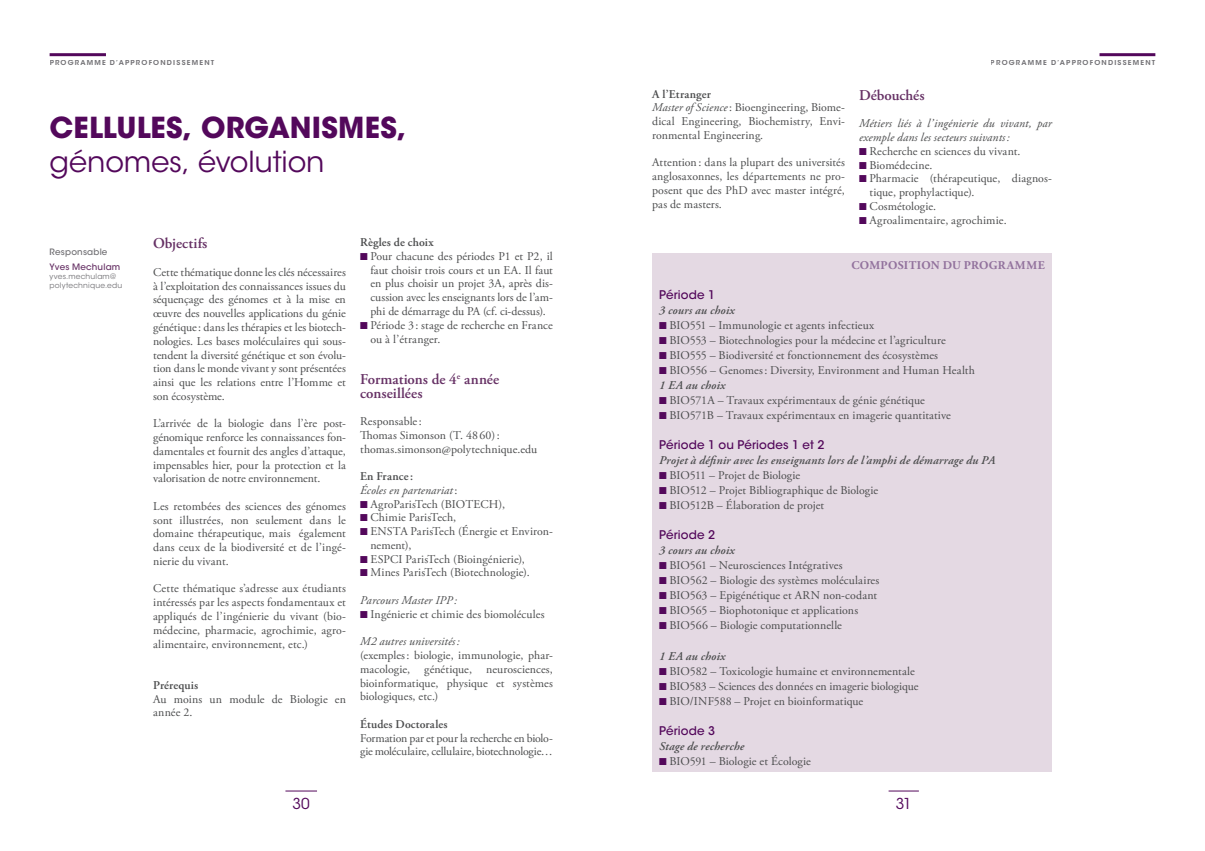
<style>
.page{position:relative;width:1205px;height:851px;background:#fff}
.page>*{position:absolute;margin:0;border:0;box-sizing:border-box;transform-origin:0 0}
.t1{font:700 28.75px "ITC Avant Garde Std";letter-spacing:.005em;color:#53085b}
.t2{font:28.75px "ITC Avant Garde Std";letter-spacing:-.005em;color:#53085b}
.t3{font:600 15px/13.8px "Adobe Garamond Pro";letter-spacing:.005em;color:#663165}
.t4{font:15px "ITC Avant Garde Std";color:#53085b}
.t5{font:11.88px/13.8px "Adobe Garamond Pro";letter-spacing:.005em;color:#4b4c4d;text-align:justify}
.t6{font:italic 11.88px/13.8px "Adobe Garamond Pro";letter-spacing:.01em;color:#4b4c4d}
.t7{font:italic 600 11.88px "Adobe Garamond Pro";letter-spacing:.015em;color:#4b4c4d}
.t8{font:11.88px/13.8px "Adobe Garamond Pro";letter-spacing:-.015em;color:#4b4c4d}
.t9{font:500 11.88px "ITC Avant Garde Std";letter-spacing:.01em;color:#53085b}
.t10{font:600 11.88px "Adobe Garamond Pro";letter-spacing:.01em;color:#4b4c4d}
.t11{font:700 11.88px "Adobe Garamond Pro";letter-spacing:.025em;color:#92729d}
.t12{font:500 8.75px "ITC Avant Garde Std";letter-spacing:.02em;color:#663165}
.t13{font:500 8.75px "ITC Avant Garde Std";letter-spacing:.02em;color:#717074}
.t14{font:7.5px/9px "ITC Avant Garde Std";letter-spacing:.025em;color:#717074}
.t15{font:600 7px "ITC Avant Garde Std";letter-spacing:.17em;color:#717074}
.s1{color:#53085b}
.s2{font-weight:600;font-style:normal}
.s3{font-style:normal}
.s4{font-weight:600}
.s5{font-style:italic}
.s6{font-weight:600;font-style:italic}
</style>
<div class="page">
<hr style="left:50px;top:53px;width:56px;height:3px;background:#53085b">
<hr style="left:1099px;top:53px;width:56px;height:3px;background:#53085b">
<hr style="left:888px;top:790px;width:31px;height:1px;background:#53085b">
<hr style="left:285px;top:790px;width:32px;height:1px;background:#53085b">
<div style="left:652px;top:253px;width:400px;height:519px;background:#e4d9e3"></div>
<p class="t15" style="left:50px;top:58px;width:166px">PROGRAMME D’APPROFONDISSEMENT</p>
<p class="t15" style="left:990px;top:58px;width:166px">PROGRAMME D’APPROFONDISSEMENT</p>
<h1 class="t1" style="left:50px;top:109px;width:358px">CELLULES, ORGANISMES,</h1>
<h1 class="t2" style="left:50px;top:144px;width:276px">génomes, évolution</h1>
<p class="t13" style="left:50px;top:246px;width:59px">Responsable</p>
<p class="t12" style="left:50px;top:261px;width:72px">Yves Mechulam</p>
<p class="t14" style="left:50px;top:272px;width:74px">yves.mechulam@ polytechnique.edu</p>
<p class="t3" style="left:153px;top:237px;width:56px">Objectifs</p>
<p class="t5" style="left:153px;top:266px;width:194px">Cette thématique donne les clés nécessaires à l’exploitation des connaissances issues du séquençage des génomes et à la mise en œuvre des nouvelles applications du génie génétique: dans les thérapies et les biotech&shy;nologies. Les bases moléculaires qui sous&shy;tendent la diversité génétique et son évolu&shy;tion dans le monde vivant y sont présentées ainsi que les relations entre l’Homme et son écosystème.</p>
<p class="t5" style="left:153px;top:417px;width:194px">L’arrivée de la biologie dans l’ère post&shy;génomique renforce les connaissances fon&shy;damentales et fournit des angles d’attaque, impensables hier, pour la protection et la valorisation de notre environnement.</p>
<p class="t5" style="left:153px;top:499px;width:194px">Les retombées des sciences des génomes sont illustrées, non seulement dans le domaine thérapeutique, mais également dans ceux de la biodiversité et de l’ingé&shy;nierie du vivant.</p>
<p class="t5" style="left:153px;top:582px;width:194px">Cette thématique s’adresse aux étudiants intéressés par les aspects fondamentaux et appliqués de l’ingénierie du vivant (bio&shy;médecine, pharmacie, agrochimie, agro&shy;alimentaire, environnement, etc.)</p>
<p class="t10" style="left:153px;top:678px;width:47px">Prérequis</p>
<p class="t5" style="left:153px;top:692px;width:194px">Au moins un module de Biologie en année 2.</p>
<p class="t10" style="left:360px;top:235px;width:75px">Règles de choix</p>
<p class="t5" style="left:370px;top:250px;width:184px;text-indent:-10px"><span class="s1">■</span> Pour chacune des périodes P1 et P2, il faut choisir trois cours et un EA. Il faut en plus choisir un projet 3A, après dis&shy;cussion avec les enseignants lors de l’am&shy;phi de démarrage du PA (cf. ci-dessus).</p>
<p class="t5" style="left:370px;top:318px;width:184px;text-indent:-10px"><span class="s1">■</span> Période 3: stage de recherche en France ou à l’étranger.</p>
<p class="t3" style="left:360px;top:372px;width:141px">Formations de 4<sup>e</sup> année conseillées</p>
<p class="t5" style="left:360px;top:415px;width:179px;text-align:left">Responsable:<br>Thomas Simonson (T. 4860): thomas.simonson@polytechnique.edu</p>
<p class="t6" style="left:360px;top:469px;width:99px"><span class="s2">En France:<br></span>Écoles en partenariat<span class="s3">:</span></p>
<p class="t5" style="left:360px;top:497px;width:146px"><span class="s1">■</span> AgroParisTech (BIOTECH),</p>
<p class="t5" style="left:360px;top:511px;width:98px"><span class="s1">■</span> Chimie ParisTech,</p>
<p class="t5" style="left:370px;top:525px;width:184px;text-indent:-10px"><span class="s1">■</span> ENSTA ParisTech (Énergie et Environ&shy;nement),</p>
<p class="t5" style="left:360px;top:552px;width:166px"><span class="s1">■</span> ESPCI ParisTech (Bioingénierie),</p>
<p class="t5" style="left:360px;top:566px;width:171px"><span class="s1">■</span> Mines ParisTech (Biotechnologie).</p>
<p class="t6" style="left:360px;top:593px;width:98px">Parcours Master IPP:</p>
<p class="t5" style="left:360px;top:607px;width:186px"><span class="s1">■</span> Ingénierie et chimie des biomolécules</p>
<p class="t6" style="left:360px;top:634px;width:101px">M2 autres universités:</p>
<p class="t5" style="left:360px;top:648px;width:194px">(exemples: biologie, immunologie, phar&shy;macologie, génétique, neurosciences, bioinformatique, physique et systèmes biologiques, etc.)</p>
<p class="t10" style="left:360px;top:717px;width:89px">Études Doctorales</p>
<p class="t8" style="left:360px;top:731px;width:194px">Formation par et pour la recherche en biolo&shy;gie moléculaire, cellulaire, biotechnologie…</p>
<p class="t5" style="left:652px;top:87px;width:194px;text-align:left"><span class="s4">A l’Etranger<br></span><span class="s5">Master of Science</span>: Bioengineering, Biome&shy;dical Engineering, Biochemistry, Envi&shy;ronmental Engineering.</p>
<p class="t5" style="left:652px;top:156px;width:194px">Attention: dans la plupart des universités anglosaxonnes, les départements ne pro&shy;posent que des PhD avec master intégré, pas de masters.</p>
<p class="t3" style="left:859px;top:88px;width:67px">Débouchés</p>
<p class="t6" style="left:859px;top:117px;width:194px">Métiers liés à l’ingénierie du vivant, par exemple dans les secteurs suivants:</p>
<p class="t5" style="left:859px;top:145px;width:163px"><span class="s1">■</span> Recherche en sciences du vivant.</p>
<p class="t5" style="left:859px;top:158px;width:75px"><span class="s1">■</span> Biomédecine.</p>
<p class="t5" style="left:869px;top:172px;width:184px;text-indent:-10px"><span class="s1">■</span> Pharmacie (thérapeutique, diagnos&shy;tique, prophylactique).</p>
<p class="t5" style="left:859px;top:200px;width:79px"><span class="s1">■</span> Cosmétologie.</p>
<p class="t5" style="left:859px;top:213px;width:149px"><span class="s1">■</span> Agroalimentaire, agrochimie.</p>
<p class="t11" style="left:851px;top:258px;width:195px">COMPOSITION DU PROGRAMME</p>
<p class="t9" style="left:659px;top:287px;width:57px">Période 1</p>
<p class="t7" style="left:659px;top:303px;width:77px">3 cours au choix</p>
<p class="t5" style="left:659px;top:319px;width:217px"><span class="s1">■</span> BIO551 – Immunologie et agents infectieux</p>
<p class="t5" style="left:659px;top:334px;width:288px"><span class="s1">■</span> BIO553 – Biotechnologies pour la médecine et l’agriculture</p>
<p class="t5" style="left:659px;top:349px;width:280px"><span class="s1">■</span> BIO555 – Biodiversité et fonctionnement des écosystèmes</p>
<p class="t5" style="left:659px;top:363px;width:317px;line-height:15px"><span class="s1">■</span> BIO556 – Genomes: Diversity, Environment and Human Health<br><span class="s6">1 EA au choix</span></p>
<p class="t5" style="left:659px;top:394px;width:267px"><span class="s1">■</span> BIO571A – Travaux expérimentaux de génie génétique</p>
<p class="t5" style="left:659px;top:409px;width:293px"><span class="s1">■</span> BIO571B – Travaux expérimentaux en imagerie quantitative</p>
<p class="t9" style="left:659px;top:437px;width:167px">Période 1 ou Périodes 1 et 2</p>
<p class="t7" style="left:659px;top:453px;width:338px">Projet à définir avec les enseignants lors de l’amphi de démarrage du PA</p>
<p class="t5" style="left:659px;top:469px;width:142px"><span class="s1">■</span> BIO511 – Projet de Biologie</p>
<p class="t5" style="left:659px;top:484px;width:220px"><span class="s1">■</span> BIO512 – Projet Bibliographique de Biologie</p>
<p class="t5" style="left:659px;top:499px;width:167px"><span class="s1">■</span> BIO512B – Élaboration de projet</p>
<p class="t9" style="left:659px;top:527px;width:57px">Période 2</p>
<p class="t7" style="left:659px;top:543px;width:77px">3 cours au choix</p>
<p class="t5" style="left:659px;top:559px;width:185px"><span class="s1">■</span> BIO561 – Neurosciences Intégratives</p>
<p class="t5" style="left:659px;top:574px;width:222px"><span class="s1">■</span> BIO562 – Biologie des systèmes moléculaires</p>
<p class="t5" style="left:659px;top:589px;width:219px"><span class="s1">■</span> BIO563 – Epigénétique et ARN non-codant</p>
<p class="t5" style="left:659px;top:604px;width:200px"><span class="s1">■</span> BIO565 – Biophotonique et applications</p>
<p class="t5" style="left:659px;top:619px;width:184px"><span class="s1">■</span> BIO566 – Biologie computationnelle</p>
<p class="t7" style="left:659px;top:648px;width:68px">1 EA au choix</p>
<p class="t5" style="left:659px;top:664px;width:257px"><span class="s1">■</span> BIO582 – Toxicologie humaine et environnementale</p>
<p class="t5" style="left:659px;top:679px;width:261px"><span class="s1">■</span> BIO583 – Sciences des données en imagerie biologique</p>
<p class="t5" style="left:659px;top:694px;width:206px"><span class="s1">■</span> BIO/INF588 – Projet en bioinformatique</p>
<p class="t9" style="left:659px;top:722px;width:57px">Période 3</p>
<p class="t7" style="left:659px;top:738px;width:86px">Stage de recherche</p>
<p class="t5" style="left:659px;top:754px;width:153px"><span class="s1">■</span> BIO591 – Biologie et Écologie</p>
<p class="t4" style="left:292px;top:794px;width:19px">30</p>
<p class="t4" style="left:895px;top:794px;width:18px">31</p>
</div>
